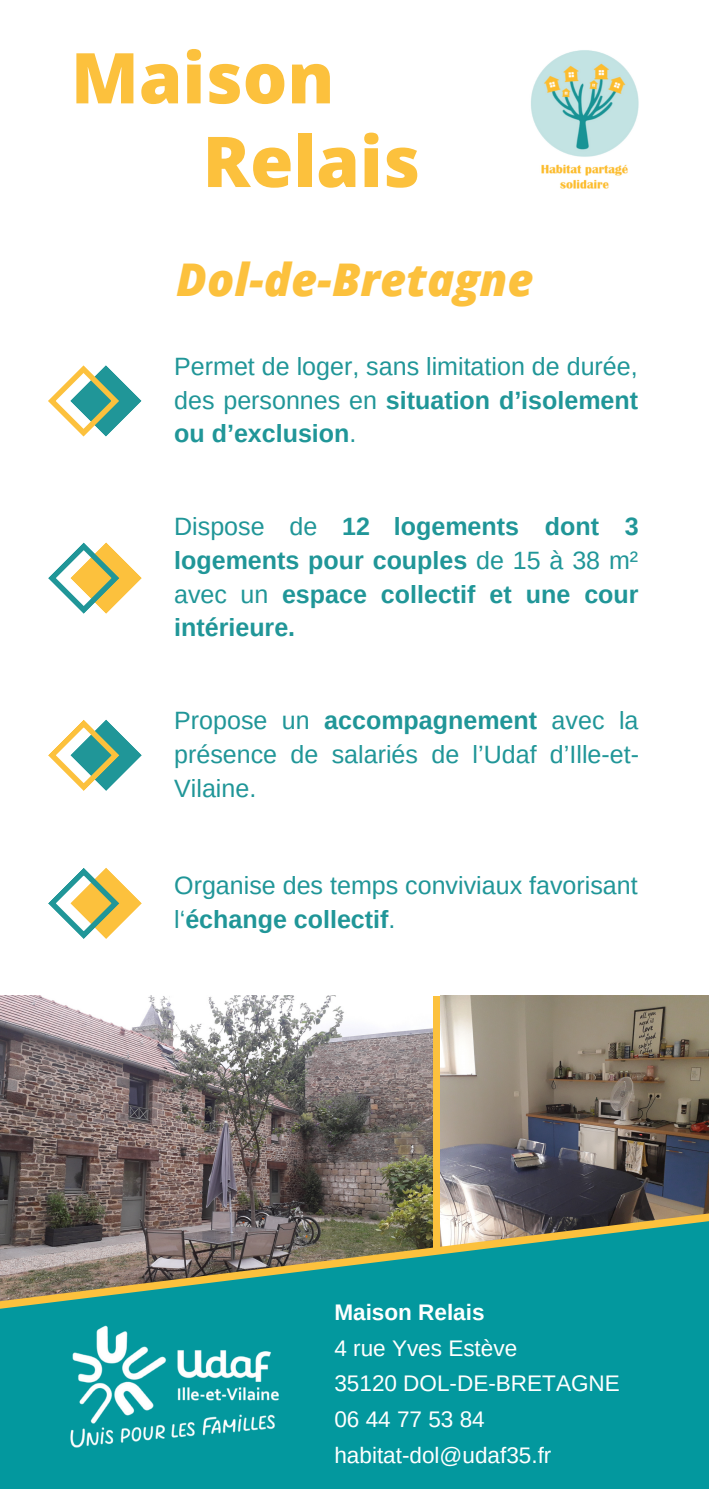
<style>
.page{position:relative;width:709px;height:1489px;background:#fff}
.page>*{position:absolute;margin:0;border:0;box-sizing:border-box;transform-origin:0 0}
.t1{font:800 70px/83.8px "Open Sans";color:#fcc13d}
.t2{font:italic 800 45px "Open Sans";color:#fcc13d}
.t3{font:25px/33.8px "Arimo";color:#209698;text-align:justify}
.t4{font:700 25px/33.8px "Arimo";color:#209698;text-align:justify}
.t5{font:22.5px/35.8px "Arimo";color:#fff}
.t6{font:700 22.5px "Arimo";color:#fff}
.s1{font-weight:700}
.s2{font-weight:400}
</style>
<div class="page">
<img style="left:531px;top:50px;width:108px;height:139px">
<svg style="left:48px;top:365px;width:94px;height:72px"></svg>
<svg style="left:48px;top:542px;width:94px;height:72px"></svg>
<svg style="left:48px;top:719px;width:94px;height:72px"></svg>
<svg style="left:48px;top:868px;width:94px;height:71px"></svg>
<div style="left:354px;top:996px;width:131px;height:327px;background:#fcc13d"></div>
<img style="left:440px;top:996px;width:269px;height:204px">
<img style="left:0;top:996px;width:432px;height:204px">
<img style="left:0;top:1200px;width:709px;height:11px">
<svg style="left:0;top:1211px;width:709px;height:278px;background:#229290"></svg>
<img style="left:68px;top:1321px;width:213px;height:128px">
<h1 class="t1" style="left:203px;top:34px;width:219px;text-indent:-132px">Maison<br>Relais</h1>
<h2 class="t2" style="left:176px;top:247px;width:359px">Dol-de-Bretagne</h2>
<p class="t3" style="left:174px;top:349px;width:465px">Permet de loger, sans limitation de durée, des personnes en <span class="s1">situation d’isolement ou d’exclusion</span>.</p>
<p class="t4" style="left:174px;top:509px;width:466px"><span class="s2">Dispose de</span> 12 logements dont 3 logements pour couples <span class="s2">de 15 à 38 m² avec un</span> espace collectif et une cour intérieure.</p>
<p class="t3" style="left:174px;top:703px;width:466px">Propose un <span class="s1">accompagnement</span> avec la présence de salariés de l’Udaf d’Ille-et-Vilaine.</p>
<p class="t3" style="left:174px;top:868px;width:465px">Organise des temps conviviaux favorisant l‘<span class="s1">échange collectif</span>.</p>
<p class="t6" style="left:334px;top:1299px;width:152px">Maison Relais</p>
<p class="t5" style="left:334px;top:1330px;width:287px">4 rue Yves Estève<br>35120 DOL-DE-BRETAGNE<br>06 44 77 53 84 habitat-dol@udaf35.fr</p>
</div>
